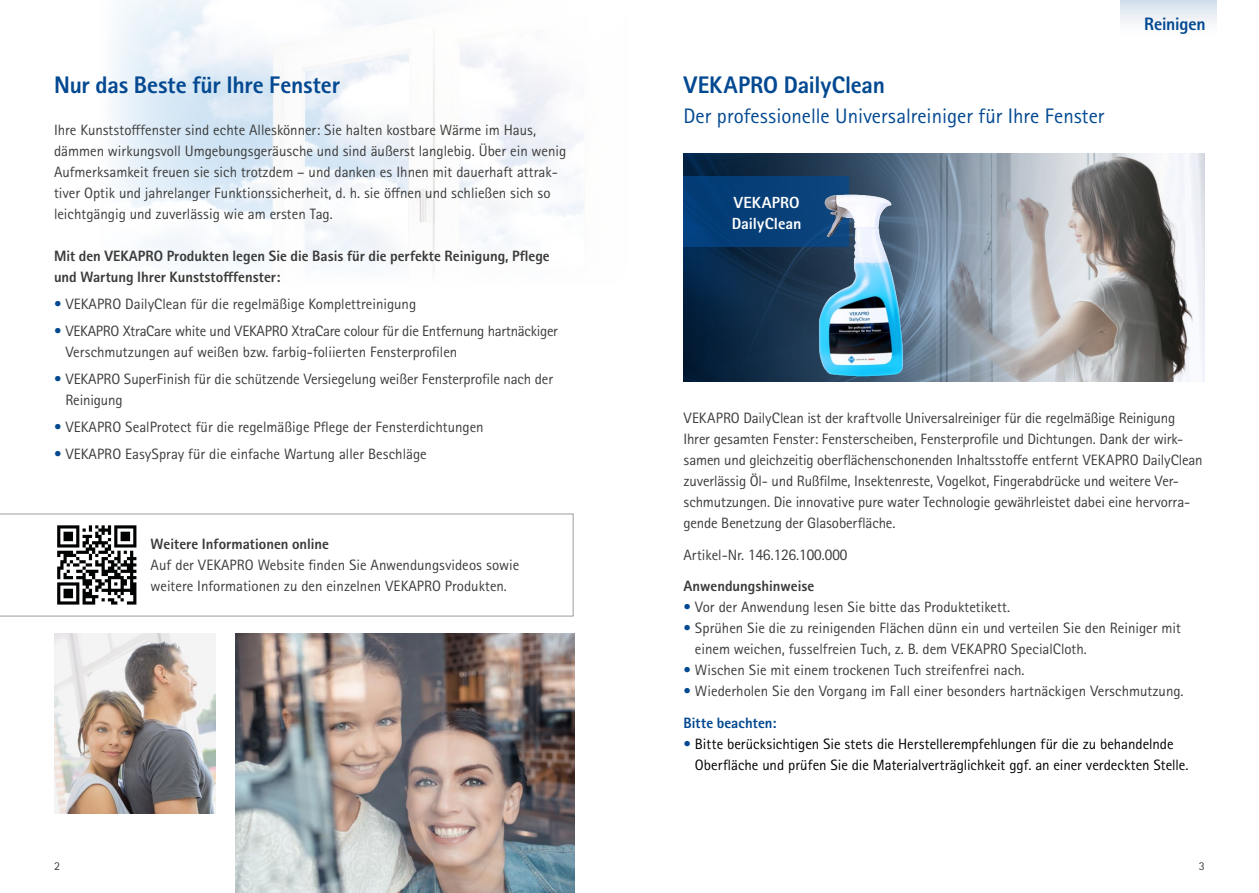
<style>
.page{position:relative;width:1259px;height:893px;background:#fff}
.page>*{position:absolute;margin:0;border:0;box-sizing:border-box;transform-origin:0 0}
.t1{font:700 24px "Rotis II Sans Pro";letter-spacing:-.01em;color:#034991}
.t2{font:21px "Rotis II Sans Pro";color:#034991}
.t3{font:700 18px "Rotis II Sans Pro";letter-spacing:-.01em;color:#034991}
.t4{font:800 16.2px/21.1px "Rotis Sans Serif Std";color:#fff}
.t5{font:15px/21px "Rotis II Sans Pro";color:#3c3c3b}
.t6{font:15px/21px "Rotis II Sans Pro";letter-spacing:-.005em;color:#000}
.t7{font:700 15px/21px "Rotis II Sans Pro";color:#3c3c3b}
.t8{font:15px/21px "Rotis II Sans Pro";letter-spacing:-.02em;color:#3c3c3b}
.t9{font:12px "Rotis Sans Serif Std";color:#3c3c3b}
.s1{color:#034991}
.s2{font-weight:700;color:#034991}
</style>
<div class="page">
<img style="left:112px;top:0;width:472px;height:269px">
<img style="left:235px;top:633px;width:339px;height:260px">
<img style="left:54px;top:633px;width:162px;height:180px">
<img style="left:683px;top:153px;width:209px;height:229px">
<div style="left:683px;top:176px;width:166px;height:71px;background:#053e78"></div>
<img style="left:892px;top:153px;width:313px;height:229px">
<div style="left:1120px;top:0;width:96px;height:38px;background:linear-gradient(to bottom,#d5e1ec,#fff)"></div>
<svg style="left:0;top:514px;width:573px;height:102px"></svg>
<img style="left:801px;top:167px;width:116px;height:215px">
<h1 class="t1" style="left:54px;top:72px;width:287px">Nur das Beste für Ihre Fenster</h1>
<p class="t5" style="left:54px;top:120px;width:514px">Ihre Kunststofffenster sind echte Alleskönner: Sie halten kostbare Wärme im Haus, dämmen wirkungsvoll Umgebungsgeräusche und sind äußerst langlebig. Über ein wenig Aufmerksamkeit freuen sie sich trotzdem – und danken es Ihnen mit dauerhaft attrak&shy;tiver Optik und jahrelanger Funktionssicherheit, d. h. sie öffnen und schließen sich so leichtgängig und zuverlässig wie am ersten Tag.</p>
<p class="t7" style="left:54px;top:246px;width:497px">Mit den VEKAPRO Produkten legen Sie die Basis für die perfekte Reinigung, Pflege und Wartung Ihrer Kunststofffenster:</p>
<p class="t5" style="left:54px;top:294px;width:364px"><span class="s1">•</span> VEKAPRO DailyClean für die regelmäßige Komplettreinigung</p>
<p class="t8" style="left:65px;top:321px;width:494px;text-indent:-11px"><span class="s1">•</span> VEKAPRO XtraCare white und VEKAPRO XtraCare colour für die Entfernung hartnäckiger<br>Verschmutzungen auf weißen bzw. farbig-foliierten Fensterprofilen</p>
<p class="t5" style="left:65px;top:369px;width:489px;text-indent:-11px"><span class="s1">•</span> VEKAPRO SuperFinish für die schützende Versiegelung weißer Fensterprofile nach der<br>Reinigung</p>
<p class="t5" style="left:54px;top:417px;width:431px"><span class="s1">•</span> VEKAPRO SealProtect für die regelmäßige Pflege der Fensterdichtungen</p>
<p class="t5" style="left:54px;top:444px;width:374px"><span class="s1">•</span> VEKAPRO EasySpray für die einfache Wartung aller Beschläge</p>
<p class="t7" style="left:151px;top:534px;width:180px">Weitere Informationen online</p>
<p class="t5" style="left:151px;top:555px;width:370px">Auf der VEKAPRO Website finden Sie Anwendungsvideos sowie weitere Informationen zu den einzelnen VEKAPRO Produkten.</p>
<h1 class="t1" style="left:683px;top:71px;width:203px">VEKAPRO DailyClean</h1>
<h2 class="t2" style="left:683px;top:104px;width:423px">Der professionelle Universalreiniger für Ihre Fenster</h2>
<p class="t4" style="left:731px;top:191px;width:71px">VEKAPRO<br>DailyClean</p>
<p class="t3" style="left:1144px;top:14px;width:63px">Reinigen</p>
<p class="t5" style="left:683px;top:408px;width:521px">VEKAPRO DailyClean ist der kraftvolle Universalreiniger für die regelmäßige Reinigung Ihrer gesamten Fenster: Fensterscheiben, Fensterprofile und Dichtungen. Dank der wirk&shy;samen und gleichzeitig oberflächenschonenden Inhaltsstoffe entfernt VEKAPRO DailyClean zuverlässig Öl- und Rußfilme, Insektenreste, Vogelkot, Fingerabdrücke und weitere Ver&shy;schmutzungen. Die innovative pure water Technologie gewährleistet dabei eine hervorra&shy;gende Benetzung der Glasoberfläche.</p>
<p class="t5" style="left:683px;top:544px;width:165px">Artikel-Nr. 146.126.100.000</p>
<p class="t7" style="left:683px;top:576px;width:132px">Anwendungshinweise</p>
<p class="t5" style="left:683px;top:597px;width:328px"><span class="s1">•</span> Vor der Anwendung lesen Sie bitte das Produktetikett.</p>
<p class="t5" style="left:695px;top:618px;width:488px;text-indent:-11px"><span class="s1">•</span> Sprühen Sie die zu reinigenden Flächen dünn ein und verteilen Sie den Reiniger mit einem weichen, fusselfreien Tuch, z. B. dem VEKAPRO SpecialCloth.</p>
<p class="t5" style="left:683px;top:660px;width:343px"><span class="s1">•</span> Wischen Sie mit einem trockenen Tuch streifenfrei nach.</p>
<p class="t5" style="left:683px;top:676px;width:502px;line-height:31.5px"><span class="s1">•</span> Wiederholen Sie den Vorgang im Fall einer besonders hartnäckigen Verschmutzung.<br><span class="s2">Bitte beachten:</span></p>
<p class="t6" style="left:695px;top:733px;width:495px;text-indent:-11px"><span class="s1">•</span> Bitte berücksichtigen Sie stets die Herstellerempfehlungen für die zu behandelnde<br>Oberfläche und prüfen Sie die Materialverträglichkeit ggf. an einer verdeckten Stelle.</p>
<p class="t9" style="left:54px;top:859px;width:7px">2</p>
<p class="t9" style="left:1199px;top:859px;width:7px">3</p>
</div>
